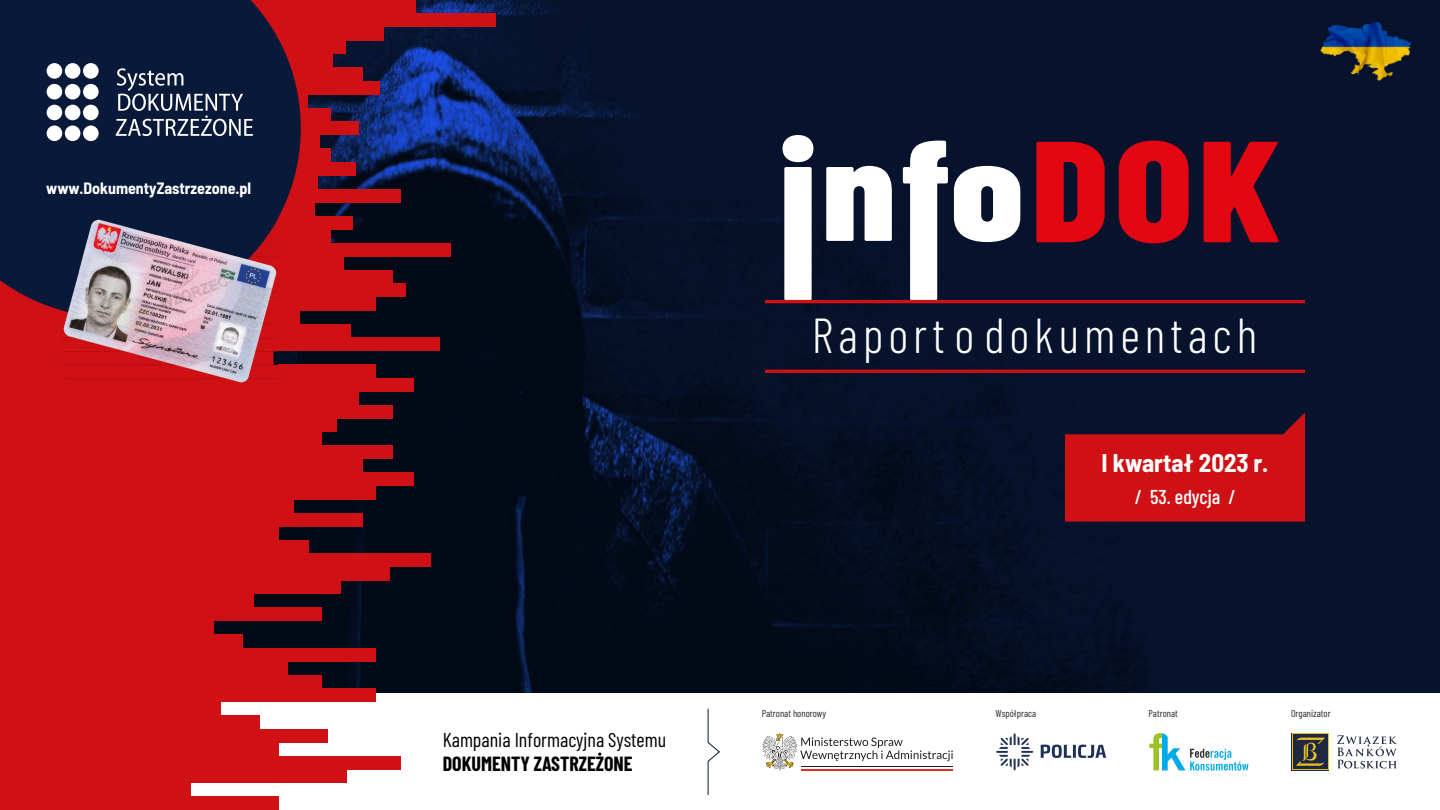
<style>
.page{position:relative;width:1440px;height:810px;background:#fff}
.page>*{position:absolute;margin:0;border:0;box-sizing:border-box;transform-origin:0 0}
.t1{font:300 49px "Barlow Condensed";letter-spacing:.1em;color:#fff}
.t2{font:700 semi-condensed 25px "Barlow";color:#fff}
.t3{font:20px "Barlow Condensed";color:#000}
.t4{font:700 20px "Barlow Condensed";color:#000}
.t5{font:500 20px "Barlow Condensed";color:#fff}
.t6{font:700 semi-condensed 16px "Barlow";color:#fff}
.t7{font:10px "Barlow Condensed";color:#2b2a29}
</style>
<div class="page">
<img style="left:213px;top:0;width:1227px;height:694px">
<svg style="left:707px;top:708px;width:13px;height:87px"></svg>
<div style="left:0;top:0;width:416px;height:14px;background:#cf1014"></div>
<div style="left:0;top:432px;width:322px;height:14px;background:#cf1014"></div>
<div style="left:0;top:216px;width:353px;height:14px;background:#cf1014"></div>
<div style="left:0;top:648px;width:375px;height:14px;background:#cf1014"></div>
<div style="left:0;top:108px;width:331px;height:14px;background:#cf1014"></div>
<div style="left:0;top:540px;width:309px;height:14px;background:#cf1014"></div>
<div style="left:0;top:324px;width:351px;height:14px;background:#cf1014"></div>
<div style="left:0;top:756px;width:400px;height:14px;background:#cf1014"></div>
<div style="left:0;top:54px;width:332px;height:14px;background:#cf1014"></div>
<div style="left:0;top:486px;width:375px;height:14px;background:#cf1014"></div>
<div style="left:0;top:270px;width:393px;height:14px;background:#cf1014"></div>
<div style="left:0;top:702px;width:221px;height:14px;background:#cf1014"></div>
<div style="left:0;top:162px;width:355px;height:14px;background:#cf1014"></div>
<div style="left:0;top:594px;width:253px;height:14px;background:#cf1014"></div>
<div style="left:0;top:378px;width:414px;height:14px;background:#cf1014"></div>
<div style="left:0;top:27px;width:383px;height:13px;background:#cf1014"></div>
<div style="left:0;top:459px;width:362px;height:13px;background:#cf1014"></div>
<div style="left:0;top:243px;width:451px;height:13px;background:#cf1014"></div>
<div style="left:0;top:675px;width:322px;height:13px;background:#cf1014"></div>
<div style="left:0;top:135px;width:319px;height:13px;background:#cf1014"></div>
<div style="left:0;top:567px;width:389px;height:13px;background:#cf1014"></div>
<div style="left:0;top:351px;width:273px;height:13px;background:#cf1014"></div>
<div style="left:0;top:783px;width:190px;height:13px;background:#cf1014"></div>
<div style="left:0;top:81px;width:379px;height:13px;background:#cf1014"></div>
<div style="left:0;top:513px;width:362px;height:13px;background:#cf1014"></div>
<div style="left:0;top:297px;width:376px;height:13px;background:#cf1014"></div>
<div style="left:0;top:729px;width:328px;height:13px;background:#cf1014"></div>
<div style="left:0;top:189px;width:400px;height:13px;background:#cf1014"></div>
<div style="left:0;top:621px;width:213px;height:13px;background:#cf1014"></div>
<div style="left:0;top:405px;width:393px;height:13px;background:#cf1014"></div>
<div style="left:0;top:14px;width:495px;height:13px;background:#cf1014"></div>
<div style="left:0;top:446px;width:393px;height:13px;background:#cf1014"></div>
<div style="left:0;top:230px;width:331px;height:13px;background:#cf1014"></div>
<div style="left:0;top:662px;width:288px;height:13px;background:#cf1014"></div>
<div style="left:0;top:122px;width:358px;height:13px;background:#cf1014"></div>
<div style="left:0;top:554px;width:431px;height:13px;background:#cf1014"></div>
<div style="left:0;top:338px;width:439px;height:13px;background:#cf1014"></div>
<div style="left:0;top:770px;width:347px;height:13px;background:#cf1014"></div>
<div style="left:0;top:68px;width:363px;height:13px;background:#cf1014"></div>
<div style="left:0;top:500px;width:293px;height:13px;background:#cf1014"></div>
<div style="left:0;top:284px;width:405px;height:13px;background:#cf1014"></div>
<div style="left:0;top:716px;width:259px;height:13px;background:#cf1014"></div>
<div style="left:0;top:176px;width:318px;height:13px;background:#cf1014"></div>
<div style="left:0;top:608px;width:322px;height:13px;background:#cf1014"></div>
<div style="left:0;top:392px;width:358px;height:13px;background:#cf1014"></div>
<div style="left:0;top:40px;width:346px;height:14px;background:#cf1014"></div>
<div style="left:0;top:472px;width:414px;height:14px;background:#cf1014"></div>
<div style="left:0;top:256px;width:344px;height:14px;background:#cf1014"></div>
<div style="left:0;top:688px;width:375px;height:14px;background:#cf1014"></div>
<div style="left:0;top:148px;width:331px;height:14px;background:#cf1014"></div>
<div style="left:0;top:580px;width:340px;height:14px;background:#cf1014"></div>
<div style="left:0;top:364px;width:375px;height:14px;background:#cf1014"></div>
<div style="left:0;top:796px;width:279px;height:14px;background:#cf1014"></div>
<div style="left:0;top:94px;width:308px;height:14px;background:#cf1014"></div>
<div style="left:0;top:526px;width:279px;height:14px;background:#cf1014"></div>
<div style="left:0;top:310px;width:300px;height:14px;background:#cf1014"></div>
<div style="left:0;top:742px;width:279px;height:14px;background:#cf1014"></div>
<div style="left:0;top:202px;width:314px;height:14px;background:#cf1014"></div>
<div style="left:0;top:634px;width:242px;height:14px;background:#cf1014"></div>
<div style="left:0;top:418px;width:336px;height:14px;background:#cf1014"></div>
<svg style="left:0;top:0;width:301px;height:317px;background:#1d1835"></svg>
<svg style="left:1041px;top:745px;width:65px;height:13px"></svg>
<svg style="left:996px;top:733px;width:37px;height:38px"></svg>
<svg style="left:1149px;top:733px;width:100px;height:38px"></svg>
<svg style="left:1065px;top:413px;width:240px;height:109px;background:#a81018"></svg>
<svg style="left:783px;top:135px;width:237px;height:165px"></svg>
<svg style="left:1036px;top:141px;width:243px;height:102px;background:#9b0a1b"></svg>
<hr style="left:765px;top:300px;width:540px;height:3px;background:#cf1014">
<hr style="left:765px;top:370px;width:540px;height:3px;background:#cf1014">
<div style="left:83px;top:63px;width:16px;height:16px;background:#fff;border-radius:50%"></div>
<div style="left:83px;top:84px;width:16px;height:15px;background:#fff;border-radius:50%"></div>
<div style="left:83px;top:105px;width:16px;height:15px;background:#fff;border-radius:50%"></div>
<div style="left:83px;top:125px;width:16px;height:16px;background:#fff;border-radius:50%"></div>
<div style="left:65px;top:63px;width:15px;height:16px;background:#fff;border-radius:50%"></div>
<div style="left:65px;top:84px;width:15px;height:15px;background:#fff;border-radius:50%"></div>
<div style="left:65px;top:105px;width:15px;height:15px;background:#fff;border-radius:50%"></div>
<div style="left:65px;top:125px;width:15px;height:16px;background:#fff;border-radius:50%"></div>
<div style="left:47px;top:63px;width:15px;height:16px;background:#fff;border-radius:50%"></div>
<div style="left:47px;top:84px;width:15px;height:15px;background:#fff;border-radius:50%"></div>
<div style="left:47px;top:105px;width:15px;height:15px;background:#fff;border-radius:50%"></div>
<div style="left:47px;top:125px;width:15px;height:16px;background:#fff;border-radius:50%"></div>
<svg style="left:116px;top:68px;width:137px;height:68px;background:#3a4760"></svg>
<svg style="left:1337px;top:735px;width:60px;height:33px"></svg>
<svg style="left:1292px;top:733px;width:37px;height:38px"></svg>
<svg style="left:1292px;top:734px;width:36px;height:36px"></svg>
<div style="left:1293px;top:735px;width:35px;height:34px;background:#202841"></div>
<svg style="left:1296px;top:738px;width:29px;height:28px"></svg>
<img style="left:62px;top:218px;width:215px;height:165px">
<img style="left:1320px;top:22px;width:90px;height:58px">
<svg style="left:762px;top:733px;width:191px;height:38px"></svg>
<h3 class="t6" style="left:46px;top:178px;width:206px">www.DokumentyZastrzezone.pl</h3>
<h3 class="t3" style="left:443px;top:727px;width:225px">Kampania Informacyjna Systemu</h3>
<h3 class="t4" style="left:443px;top:751px;width:191px">DOKUMENTY ZASTRZEŻONE</h3>
<h1 class="t1" style="left:812px;top:304px;width:447px">Raport o dokumentach</h1>
<p class="t7" style="left:762px;top:707px;width:66px">Patronat honorowy</p>
<h2 class="t2" style="left:1102px;top:447px;width:168px">I kwartał 2023 r.</h2>
<h3 class="t5" style="left:1135px;top:484px;width:102px">/ 53. edycja /</h3>
<p class="t7" style="left:996px;top:707px;width:42px">Współpraca</p>
<p class="t7" style="left:1149px;top:707px;width:31px">Patronat</p>
<p class="t7" style="left:1291px;top:707px;width:41px">Organizator</p>
</div>
